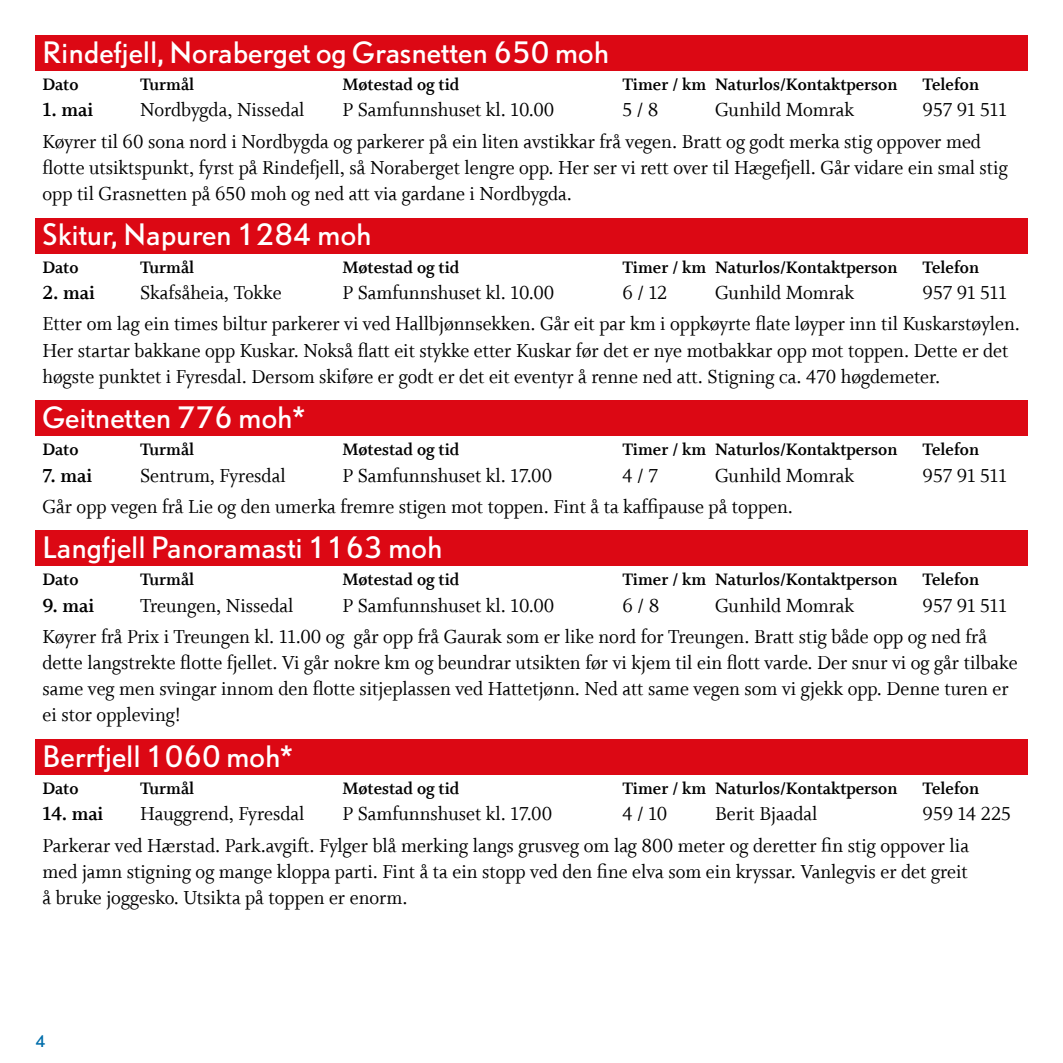
<style>
.page{position:relative;width:1063px;height:1063px;background:#fff}
.page>*{position:absolute;margin:0;border:0;box-sizing:border-box;transform-origin:0 0}
.t1{font:27.5px "DTL Nobel TOT";color:#fff}
.t2{font:21.25px/26.2px "Whitman Roman LF";color:#000}
.t3{font:21.25px "Whitman Bold LF";color:#000}
.t4{font:18.75px "Whitman Bold LF";color:#000}
.t5{font:15px "DTL Nobel TOT";color:#006eab}
</style>
<div class="page">
<div style="left:35px;top:35px;width:993px;height:36px;background:#dc0814"></div>
<div style="left:35px;top:218px;width:993px;height:35px;background:#dc0814"></div>
<div style="left:35px;top:400px;width:993px;height:36px;background:#dc0814"></div>
<div style="left:35px;top:530px;width:993px;height:36px;background:#dc0814"></div>
<div style="left:35px;top:739px;width:993px;height:35px;background:#dc0814"></div>
<p class="t1" style="left:43px;top:33px;width:568px">Rindefjell, Noraberget og Grasnetten 650 moh</p>
<p class="t4" style="left:43px;top:74px;width:38px">Dato</p>
<p class="t4" style="left:140px;top:74px;width:56px">Turmål</p>
<p class="t4" style="left:343px;top:74px;width:118px">Møtestad og tid</p>
<p class="t4" style="left:623px;top:74px;width:276px">Timer / km Naturlos/Kontaktperson</p>
<p class="t4" style="left:923px;top:74px;width:58px">Telefon</p>
<p class="t3" style="left:43px;top:98px;width:52px">1. mai</p>
<p class="t2" style="left:140px;top:97px;width:166px">Nordbygda, Nissedal</p>
<p class="t2" style="left:343px;top:97px;width:213px">P Samfunnshuset kl. 10.00</p>
<p class="t2" style="left:623px;top:97px;width:38px">5 / 8</p>
<p class="t2" style="left:715px;top:97px;width:141px">Gunhild Momrak</p>
<p class="t2" style="left:43px;top:95px;width:966px;line-height:31.2px;text-indent:880px">957 91 511<br>Køyrer til 60 sona nord i Nordbygda og parkerer på ein liten avstikkar frå vegen. Bratt og godt merka stig oppover med</p>
<p class="t2" style="left:43px;top:155px;width:967px">flotte utsiktspunkt, fyrst på Rindefjell, så Noraberget lengre opp. Her ser vi rett over til Hægefjell. Går vidare ein smal stig opp til Grasnetten på 650 moh og ned att via gardane i Nordbygda.</p>
<p class="t1" style="left:43px;top:216px;width:331px">Skitur, Napuren 1284 moh</p>
<p class="t4" style="left:43px;top:257px;width:38px">Dato</p>
<p class="t4" style="left:140px;top:257px;width:56px">Turmål</p>
<p class="t4" style="left:343px;top:257px;width:118px">Møtestad og tid</p>
<p class="t4" style="left:623px;top:257px;width:276px">Timer / km Naturlos/Kontaktperson</p>
<p class="t4" style="left:923px;top:257px;width:58px">Telefon</p>
<p class="t3" style="left:43px;top:281px;width:54px">2. mai</p>
<p class="t2" style="left:140px;top:280px;width:143px">Skafsåheia, Tokke</p>
<p class="t2" style="left:343px;top:280px;width:213px">P Samfunnshuset kl. 10.00</p>
<p class="t2" style="left:623px;top:280px;width:46px">6 / 12</p>
<p class="t2" style="left:715px;top:280px;width:141px">Gunhild Momrak</p>
<p class="t2" style="left:43px;top:277px;width:979px;line-height:31.2px;text-indent:880px">957 91 511<br>Etter om lag ein times biltur parkerer vi ved Hallbjønnsekken. Går eit par km i oppkøyrte flate løyper inn til Kuskarstøylen.</p>
<p class="t2" style="left:43px;top:337px;width:967px">Her startar bakkane opp Kuskar. Nokså flatt eit stykke etter Kuskar før det er nye motbakkar opp mot toppen. Dette er det høgste punktet i Fyresdal. Dersom skiføre er godt er det eit eventyr å renne ned att. Stigning ca. 470 høgdemeter.</p>
<p class="t1" style="left:43px;top:398px;width:264px">Geitnetten 776 moh*</p>
<p class="t4" style="left:43px;top:439px;width:38px">Dato</p>
<p class="t4" style="left:140px;top:439px;width:56px">Turmål</p>
<p class="t4" style="left:343px;top:439px;width:118px">Møtestad og tid</p>
<p class="t4" style="left:623px;top:439px;width:276px">Timer / km Naturlos/Kontaktperson</p>
<p class="t4" style="left:923px;top:439px;width:58px">Telefon</p>
<p class="t3" style="left:43px;top:463px;width:51px">7. mai</p>
<p class="t2" style="left:140px;top:462px;width:147px">Sentrum, Fyresdal</p>
<p class="t2" style="left:343px;top:462px;width:211px">P Samfunnshuset kl. 17.00</p>
<p class="t2" style="left:623px;top:462px;width:37px">4 / 7</p>
<p class="t2" style="left:715px;top:462px;width:141px">Gunhild Momrak</p>
<p class="t2" style="left:923px;top:462px;width:86px">957 91 511</p>
<p class="t2" style="left:43px;top:494px;width:752px">Går opp vegen frå Lie og den umerka fremre stigen mot toppen. Fint å ta kaffipause på toppen.</p>
<p class="t1" style="left:43px;top:528px;width:402px">Langfjell Panoramasti 1163 moh</p>
<p class="t4" style="left:43px;top:569px;width:38px">Dato</p>
<p class="t4" style="left:140px;top:569px;width:56px">Turmål</p>
<p class="t4" style="left:343px;top:569px;width:118px">Møtestad og tid</p>
<p class="t4" style="left:623px;top:569px;width:276px">Timer / km Naturlos/Kontaktperson</p>
<p class="t4" style="left:923px;top:569px;width:58px">Telefon</p>
<p class="t3" style="left:43px;top:593px;width:53px">9. mai</p>
<p class="t2" style="left:140px;top:592px;width:155px">Treungen, Nissedal</p>
<p class="t2" style="left:343px;top:592px;width:213px">P Samfunnshuset kl. 10.00</p>
<p class="t2" style="left:623px;top:592px;width:38px">6 / 8</p>
<p class="t2" style="left:715px;top:592px;width:141px">Gunhild Momrak</p>
<p class="t2" style="left:43px;top:590px;width:966px;line-height:31.2px;text-indent:880px">957 91 511<br>Køyrer frå Prix i Treungen kl. 11.00 og går opp frå Gaurak som er like nord for Treungen. Bratt stig både opp og ned frå</p>
<p class="t2" style="left:43px;top:650px;width:977px">dette langstrekte flotte fjellet. Vi går nokre km og beundrar utsikten før vi kjem til ein flott varde. Der snur vi og går tilbake same veg men svingar innom den flotte sitjeplassen ved Hattetjønn. Ned att same vegen som vi gjekk opp. Denne turen er ei stor oppleving!</p>
<p class="t1" style="left:43px;top:737px;width:252px">Berrfjell 1060 moh*</p>
<p class="t4" style="left:43px;top:778px;width:38px">Dato</p>
<p class="t4" style="left:140px;top:778px;width:56px">Turmål</p>
<p class="t4" style="left:343px;top:778px;width:118px">Møtestad og tid</p>
<p class="t4" style="left:623px;top:778px;width:276px">Timer / km Naturlos/Kontaktperson</p>
<p class="t4" style="left:923px;top:778px;width:58px">Telefon</p>
<p class="t3" style="left:43px;top:802px;width:62px">14. mai</p>
<p class="t2" style="left:140px;top:801px;width:166px">Hauggrend, Fyresdal</p>
<p class="t2" style="left:343px;top:801px;width:211px">P Samfunnshuset kl. 17.00</p>
<p class="t2" style="left:623px;top:801px;width:46px">4 / 10</p>
<p class="t2" style="left:715px;top:801px;width:104px">Berit Bjaadal</p>
<p class="t2" style="left:43px;top:799px;width:970px;line-height:31.2px;text-indent:880px">959 14 225<br>Parkerar ved Hærstad. Park.avgift. Fylger blå merking langs grusveg om lag 800 meter og deretter fin stig oppover lia</p>
<p class="t2" style="left:43px;top:859px;width:927px">med jamn stigning og mange kloppa parti. Fint å ta ein stopp ved den fine elva som ein kryssar. Vanlegvis er det greit å bruke joggesko. Utsikta på toppen er enorm.</p>
<p class="t5" style="left:35px;top:1031px;width:12px">4</p>
</div>
